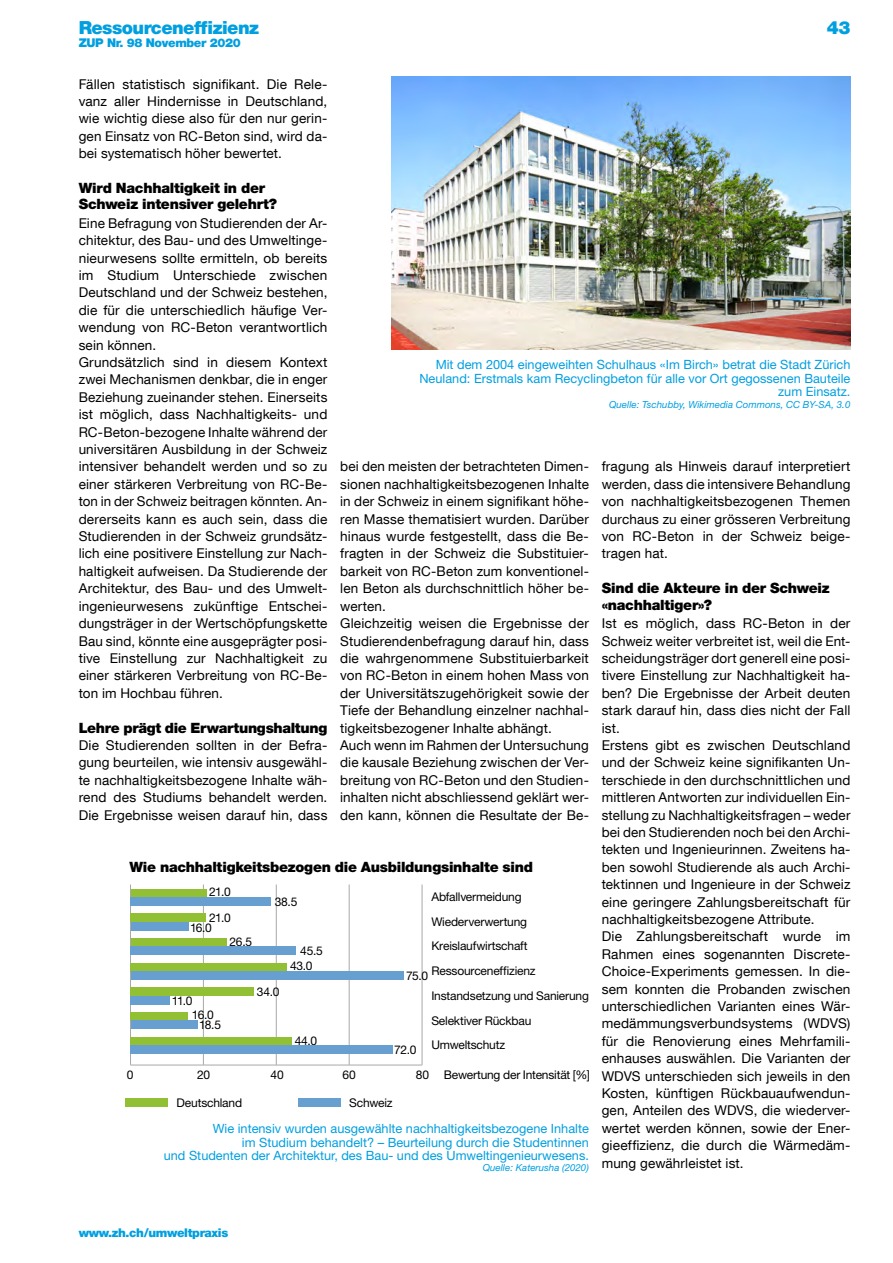
<style>
.page{position:relative;width:893px;height:1263px;background:#fff}
.page>*{position:absolute;margin:0;border:0;box-sizing:border-box;transform-origin:0 0}
.t1{font:900 18px "Helvetica Neue LT Com";letter-spacing:-.03em;color:#009fe0}
.t2{font:900 14.25px/16.4px "Helvetica Neue LT Std";letter-spacing:-.015em;color:#000}
.t3{font:13.5px/17.4px "Helvetica Neue LT Com";letter-spacing:.01em;color:#000;text-align:justify}
.t4{font:12.75px/13.5px "Helvetica Neue LT Std";color:#009fe0;text-align:right}
.t5{font:12px/24.8px "Helvetica Neue LT Std";letter-spacing:-.015em;color:#000}
.t6{font:900 12px "Helvetica Neue LT Com";letter-spacing:-.03em;color:#009fe0}
.t7{font:italic 9.75px "Helvetica Neue LT Std";color:#009fe0}
</style>
<div class="page">
<img style="left:391px;top:77px;width:459px;height:273px">
<div style="left:125px;top:1098px;width:43px;height:8px;background:#92c034"></div>
<div style="left:298px;top:1098px;width:43px;height:8px;background:#669fd0"></div>
<hr style="left:130px;top:1065px;width:292px;height:1px;background:#a8a8a5">
<hr style="left:422px;top:884px;width:1px;height:181px;background:#a8a8a5">
<hr style="left:349px;top:884px;width:1px;height:181px;background:#a8a8a5">
<hr style="left:276px;top:884px;width:1px;height:181px;background:#a8a8a5">
<hr style="left:203px;top:884px;width:1px;height:181px;background:#a8a8a5">
<hr style="left:130px;top:884px;width:1px;height:181px;background:#a8a8a5">
<div style="left:131px;top:889px;width:75px;height:8px;background:#92c034"></div>
<div style="left:131px;top:897px;width:140px;height:9px;background:#669fd0"></div>
<div style="left:131px;top:914px;width:75px;height:8px;background:#92c034"></div>
<div style="left:131px;top:922px;width:57px;height:8px;background:#669fd0"></div>
<div style="left:131px;top:938px;width:96px;height:9px;background:#92c034"></div>
<div style="left:131px;top:947px;width:165px;height:8px;background:#669fd0"></div>
<div style="left:131px;top:988px;width:123px;height:8px;background:#92c034"></div>
<div style="left:131px;top:996px;width:39px;height:8px;background:#669fd0"></div>
<div style="left:131px;top:1012px;width:57px;height:8px;background:#92c034"></div>
<div style="left:131px;top:1020px;width:66px;height:9px;background:#669fd0"></div>
<div style="left:131px;top:1037px;width:161px;height:8px;background:#92c034"></div>
<div style="left:131px;top:1045px;width:262px;height:8px;background:#669fd0"></div>
<div style="left:131px;top:963px;width:156px;height:8px;background:#92c034"></div>
<div style="left:131px;top:971px;width:273px;height:8px;background:#669fd0"></div>
<h1 class="t1" style="left:79px;top:17px;width:182px">Ressourceneffizienz</h1>
<p class="t6" style="left:79px;top:35px;width:164px">ZUP Nr. 98 November 2020</p>
<h1 class="t1" style="left:827px;top:17px;width:25px">43</h1>
<p class="t3" style="left:79px;top:75px;width:250px">Fällen statistisch signifikant. Die Rele&shy;vanz aller Hindernisse in Deutschland, wie wichtig diese also für den nur gerin&shy;gen Einsatz von RC-Beton sind, wird da&shy;bei systematisch höher bewertet.</p>
<p class="t2" style="left:79px;top:180px;width:200px">Wird Nachhaltigkeit in der<br>Schweiz intensiver gelehrt?</p>
<p class="t3" style="left:79px;top:214px;width:250px;text-align:left">Eine Befragung von Studierenden der Ar&shy;chitektur, des Bau- und des Umweltinge&shy;nieurwesens sollte ermitteln, ob bereits im Studium Unterschiede zwischen Deutschland und der Schweiz bestehen, die für die unterschiedlich häufige Ver&shy;wendung von RC-Beton verantwortlich sein können.<br>Grundsätzlich sind in diesem Kontext zwei Mechanismen denkbar, die in enger Beziehung zueinander stehen. Einerseits ist möglich, dass Nachhaltigkeits- und RC-Beton-bezogene Inhalte während der universitären Ausbildung in der Schweiz intensiver behandelt werden und so zu einer stärkeren Verbreitung von RC-Be&shy;ton in der Schweiz beitragen könnten. An&shy;dererseits kann es auch sein, dass die Studierenden in der Schweiz grundsätz&shy;lich eine positivere Einstellung zur Nach&shy;haltigkeit aufweisen. Da Studierende der Architektur, des Bau- und des Umwelt&shy;ingenieurwesens zukünftige Entschei&shy;dungsträger in der Wertschöpfungskette Bau sind, könnte eine ausgeprägter posi&shy;tive Einstellung zur Nachhaltigkeit zu einer stärkeren Verbreitung von RC-Be&shy;ton im Hochbau führen.</p>
<p class="t2" style="left:79px;top:719px;width:250px">Lehre prägt die Erwartungshaltung</p>
<p class="t3" style="left:79px;top:736px;width:250px">Die Studierenden sollten in der Befra&shy;gung beurteilen, wie intensiv ausgewähl&shy;te nachhaltigkeitsbezogene Inhalte wäh&shy;rend des Studiums behandelt werden.<br>Die Ergebnisse weisen darauf hin, dass</p>
<p class="t4" style="left:419px;top:358px;width:432px">Mit dem 2004 eingeweihten Schulhaus «Im Birch» betrat die Stadt Zürich<br>Neuland: Erstmals kam Recyclingbeton für alle vor Ort gegossenen Bauteile zum Einsatz.</p>
<p class="t7" style="left:609px;top:398px;width:243px">Quelle: Tschubby, Wikimedia Commons, CC BY-SA, 3.0</p>
<p class="t3" style="left:340px;top:458px;width:250px;text-align:left">bei den meisten der betrachteten Dimen&shy;sionen nachhaltigkeitsbezogenen Inhalte in der Schweiz in einem signifikant höhe&shy;ren Masse thematisiert wurden. Darüber hinaus wurde festgestellt, dass die Be&shy;fragten in der Schweiz die Substituier&shy;barkeit von RC-Beton zum konventionel&shy;len Beton als durchschnittlich höher be&shy;werten.<br>Gleichzeitig weisen die Ergebnisse der Studierendenbefragung darauf hin, dass die wahrgenommene Substituierbarkeit von RC-Beton in einem hohen Mass von der Universitätszugehörigkeit sowie der Tiefe der Behandlung einzelner nachhal&shy;tigkeitsbezogener Inhalte abhängt.<br>Auch wenn im Rahmen der Untersuchung die kausale Beziehung zwischen der Ver&shy;breitung von RC-Beton und den Studien&shy;inhalten nicht abschliessend geklärt wer&shy;den kann, können die Resultate der Be-</p>
<p class="t3" style="left:602px;top:458px;width:250px">fragung als Hinweis darauf interpretiert werden, dass die intensivere Behandlung von nachhaltigkeitsbezogenen Themen durchaus zu einer grösseren Verbreitung von RC-Beton in der Schweiz beige&shy;tragen hat.</p>
<p class="t2" style="left:602px;top:580px;width:229px">Sind die Akteure in der Schweiz «nachhaltiger»?</p>
<p class="t3" style="left:602px;top:614px;width:250px;text-align:left">Ist es möglich, dass RC-Beton in der Schweiz weiter verbreitet ist, weil die Ent&shy;scheidungsträger dort generell eine posi&shy;tivere Einstellung zur Nachhaltigkeit ha&shy;ben? Die Ergebnisse der Arbeit deuten stark darauf hin, dass dies nicht der Fall ist.<br>Erstens gibt es zwischen Deutschland und der Schweiz keine signifikanten Un&shy;terschiede in den durchschnittlichen und mittleren Antworten zur individuellen Ein&shy;stellung zu Nachhaltigkeitsfragen – weder bei den Studierenden noch bei den Archi&shy;tekten und Ingenieurinnen. Zweitens ha&shy;ben sowohl Studierende als auch Archi&shy;tektinnen und Ingenieure in der Schweiz eine geringere Zahlungsbereitschaft für nachhaltigkeitsbezogene Attribute.<br>Die Zahlungsbereitschaft wurde im Rahmen eines sogenannten Discrete-Choice-Experiments gemessen. In die&shy;sem konnten die Probanden zwischen unterschiedlichen Varianten eines Wär&shy;medämmungsverbundsystems (WDVS) für die Renovierung eines Mehrfamili&shy;enhauses auswählen. Die Varianten der WDVS unterschieden sich jeweils in den Kosten, künftigen Rückbauaufwendun&shy;gen, Anteilen des WDVS, die wiederver&shy;wertet werden können, sowie der Ener&shy;gieeffizienz, die durch die Wärmedäm&shy;mung gewährleistet ist.</p>
<p class="t2" style="left:129px;top:858px;width:405px">Wie nachhaltigkeitsbezogen die Ausbildungsinhalte sind</p>
<p class="t5" style="left:431px;top:884px;width:159px">Abfallvermeidung<br>Wiederverwertung<br>Kreislaufwirtschaft<br>Ressourceneffzienz<br>Instandsetzung und Sanierung<br>Selektiver Rückbau<br>Umweltschutz</p>
<p class="t5" style="left:127px;top:1062px;width:8px">0</p>
<p class="t5" style="left:197px;top:1062px;width:14px">20</p>
<p class="t5" style="left:271px;top:1062px;width:15px">40</p>
<p class="t5" style="left:342px;top:1062px;width:15px">60</p>
<p class="t5" style="left:416px;top:1062px;width:15px">80</p>
<p class="t5" style="left:209px;top:879px;width:23px">21.0</p>
<p class="t5" style="left:230px;top:906px;width:24px;line-height:23.9px;text-indent:-20px">21.0<br>26.5</p>
<p class="t5" style="left:275px;top:889px;width:24px">38.5</p>
<p class="t5" style="left:190px;top:915px;width:23px">16.0</p>
<p class="t5" style="left:290px;top:943px;width:34px;line-height:15px;text-indent:10px">45.5<br>43.0</p>
<p class="t5" style="left:406px;top:963px;width:24px">75.0</p>
<p class="t5" style="left:257px;top:979px;width:24px">34.0</p>
<p class="t5" style="left:172px;top:988px;width:22px">11.0</p>
<p class="t5" style="left:192px;top:1010px;width:31px;line-height:10.1px;text-align:center">16.0<br>18.5</p>
<p class="t5" style="left:295px;top:1028px;width:24px">44.0</p>
<p class="t5" style="left:394px;top:1037px;width:24px">72.0</p>
<p class="t5" style="left:444px;top:1062px;width:148px">Bewertung der Intensität [%]</p>
<p class="t5" style="left:177px;top:1090px;width:67px">Deutschland</p>
<p class="t5" style="left:349px;top:1090px;width:45px">Schweiz</p>
<p class="t4" style="left:164px;top:1122px;width:427px">Wie intensiv wurden ausgewählte nachhaltigkeitsbezogene Inhalte<br>im Studium behandelt? – Beurteilung durch die Studentinnen<br>und Studenten der Architektur, des Bau- und des Umweltingenieurwesens.</p>
<p class="t7" style="left:483px;top:1162px;width:108px">Quelle: Katerusha (2020)</p>
<p class="t6" style="left:79px;top:1226px;width:151px">www.zh.ch/umweltpraxis</p>
</div>
